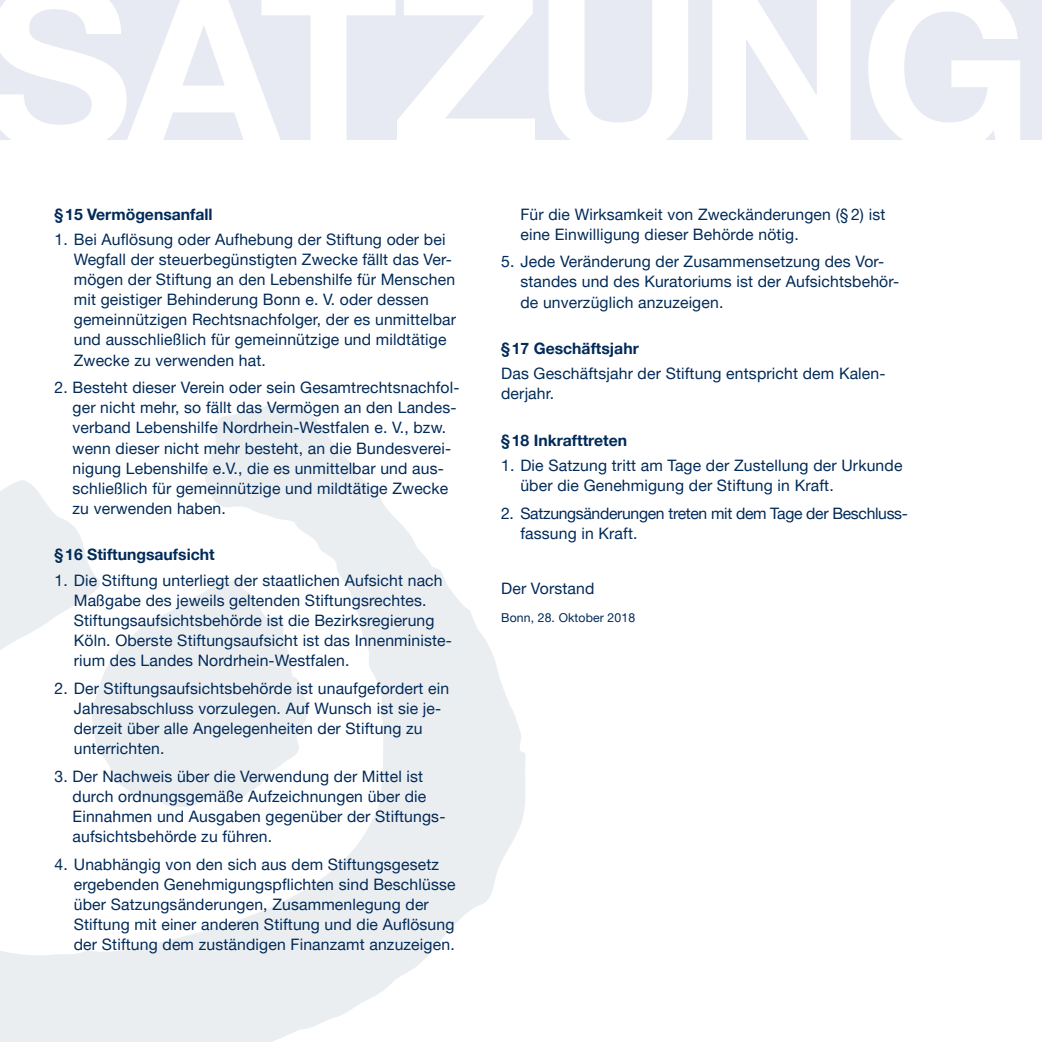
<style>
.page{position:relative;width:1042px;height:1042px;background:#fff}
.page>*{position:absolute;margin:0;border:0;box-sizing:border-box;transform-origin:0 0}
.t1{font:700 229.25px "Helvetica Neue LT Pro";letter-spacing:-.03em;color:#fff}
.t2{font:15.75px/20.1px "Helvetica Neue LT Pro";letter-spacing:.01em;color:#002a58}
.t3{font:700 15.75px "Helvetica Neue LT Pro";color:#002a58}
.t4{font:15.75px/20.1px "Helvetica Neue LT Pro";letter-spacing:-.02em;color:#002a58}
.t5{font:12.25px "Helvetica Neue LT Pro";letter-spacing:.01em;color:#002a58}
</style>
<div class="page">
<svg style="left:0;top:405px;width:526px;height:637px"></svg>
<svg style="left:89px;top:575px;width:222px;height:233px;fill:#ebeef1"></svg>
<div style="left:0;top:0;width:1042px;height:140px;background:#e7eaf2"></div>
<h1 class="t1" style="left:-17px;top:-74px;width:1051px">SATZUNG</h1>
<p class="t3" style="left:55px;top:204px;width:159px">§15 Vermögensanfall</p>
<p class="t2" style="left:74px;top:229px;width:384px;text-indent:-19px">1. Bei Auflösung oder Aufhebung der Stiftung oder bei Wegfall der steuerbegünstigten Zwecke fällt das Ver&shy;mögen der Stiftung an den Lebenshilfe für Menschen mit geistiger Behinderung Bonn e. V. oder dessen gemeinnützigen Rechtsnachfolger, der es unmittelbar und ausschließlich für gemeinnützige und mildtätige Zwecke zu verwenden hat.</p>
<p class="t2" style="left:73px;top:377px;width:388px;text-indent:-18px">2. Besteht dieser Verein oder sein Gesamtrechtsnachfol&shy;ger nicht mehr, so fällt das Vermögen an den Landes&shy;verband Lebenshilfe Nordrhein-Westfalen e. V., bzw. wenn dieser nicht mehr besteht, an die Bundesverei&shy;nigung Lebenshilfe e.V., die es unmittelbar und aus&shy;schließlich für gemeinnützige und mildtätige Zwecke zu verwenden haben.</p>
<p class="t3" style="left:55px;top:545px;width:162px">§16 Stiftungsaufsicht</p>
<p class="t2" style="left:74px;top:569px;width:378px;text-indent:-19px">1. Die Stiftung unterliegt der staatlichen Aufsicht nach Maßgabe des jeweils geltenden Stiftungsrechtes.<br>Stiftungsaufsichtsbehörde ist die Bezirksregierung Köln. Oberste Stiftungsaufsicht ist das Innenministe&shy;rium des Landes Nordrhein-Westfalen.</p>
<p class="t2" style="left:74px;top:677px;width:377px;text-indent:-19px">2. Der Stiftungsaufsichtsbehörde ist unaufgefordert ein Jahresabschluss vorzulegen. Auf Wunsch ist sie je&shy;derzeit über alle Angelegenheiten der Stiftung zu unterrichten.</p>
<p class="t2" style="left:73px;top:765px;width:374px;text-indent:-18px">3. Der Nachweis über die Verwendung der Mittel ist durch ordnungsgemäße Aufzeichnungen über die Einnahmen und Ausgaben gegenüber der Stiftungs&shy;aufsichtsbehörde zu führen.</p>
<p class="t2" style="left:74px;top:853px;width:383px;text-indent:-19px">4. Unabhängig von den sich aus dem Stiftungsgesetz ergebenden Genehmigungspflichten sind Beschlüsse über Satzungsänderungen, Zusammenlegung der Stiftung mit einer anderen Stiftung und die Auflösung der Stiftung dem zuständigen Finanzamt anzuzeigen.</p>
<p class="t2" style="left:520px;top:204px;width:366px">Für die Wirksamkeit von Zweckänderungen (§ 2) ist eine Einwilligung dieser Behörde nötig.</p>
<p class="t2" style="left:520px;top:251px;width:380px;text-indent:-19px">5. Jede Veränderung der Zusammensetzung des Vor&shy;standes und des Kuratoriums ist der Aufsichtsbehör&shy;de unverzüglich anzuzeigen.</p>
<p class="t3" style="left:501px;top:339px;width:139px">§17 Geschäftsjahr</p>
<p class="t2" style="left:501px;top:363px;width:386px">Das Geschäftsjahr der Stiftung entspricht dem Kalen&shy;derjahr.</p>
<p class="t3" style="left:501px;top:431px;width:127px">§18 Inkrafttreten</p>
<p class="t2" style="left:520px;top:455px;width:384px;text-indent:-19px">1. Die Satzung tritt am Tage der Zustellung der Urkunde über die Genehmigung der Stiftung in Kraft.</p>
<p class="t4" style="left:520px;top:503px;width:389px;text-indent:-19px">2. Satzungsänderungen treten mit dem Tage der Beschluss&shy;fassung in Kraft.</p>
<p class="t2" style="left:501px;top:578px;width:95px">Der Vorstand</p>
<p class="t5" style="left:501px;top:609px;width:135px">Bonn, 28. Oktober 2018</p>
</div>
